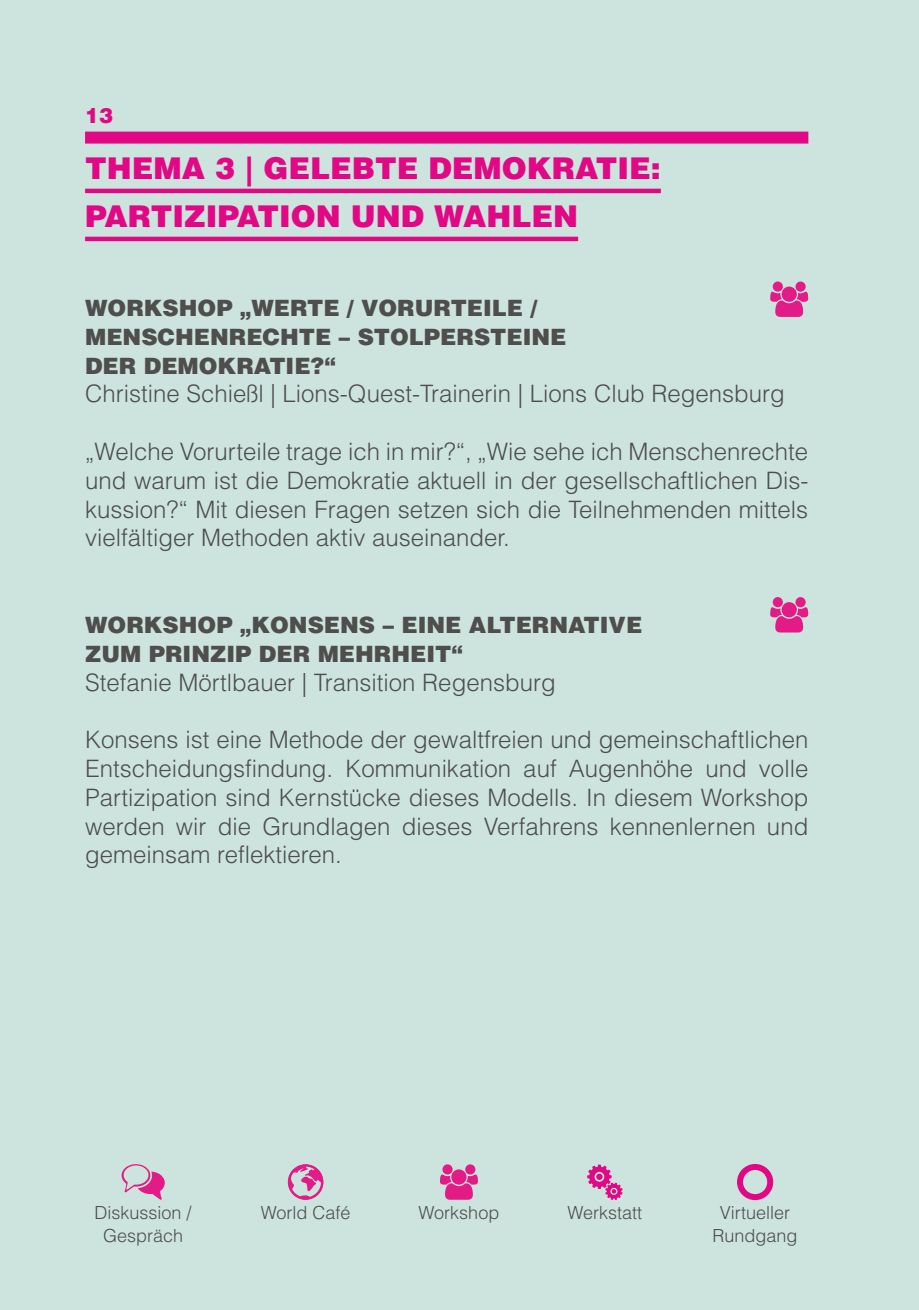
<style>
.page{position:relative;width:919px;height:1310px;background:#fff}
.page>*{position:absolute;margin:0;border:0;box-sizing:border-box;transform-origin:0 0}
.t1{font:900 30px/48px "Helvetica LT Std";color:#e10886}
.t2{font:300 24px/28.8px "Helvetica LT Std";color:#4e4e4d;text-align:justify}
.t3{font:900 22.5px/28.8px "Helvetica LT Std";color:#4e4e4d}
.t4{font:900 21px "Helvetica LT Std";color:#e10886}
.t5{font:300 18px/22.5px "Helvetica LT Std";color:#4e4e4d;text-align:center}
</style>
<div class="page">
<div style="left:0;top:0;width:918px;height:1310px;background:#cde4de"></div>
<hr style="left:85px;top:189px;width:575px;height:4px;background:#e10886">
<hr style="left:85px;top:237px;width:493px;height:4px;background:#e10886">
<svg style="left:770px;top:286px;width:38px;height:31px"></svg>
<div style="left:772px;top:281px;width:10px;height:11px;background:#e31b86;border-radius:50%"></div>
<div style="left:795px;top:281px;width:10px;height:11px;background:#e31b86;border-radius:50%"></div>
<svg style="left:770px;top:602px;width:38px;height:30px"></svg>
<div style="left:772px;top:597px;width:10px;height:10px;background:#e31b86;border-radius:50%"></div>
<div style="left:795px;top:597px;width:10px;height:10px;background:#e31b86;border-radius:50%"></div>
<div style="left:85px;top:132px;width:723px;height:12px;background:#e10886"></div>
<svg style="left:121px;top:1164px;width:44px;height:36px"></svg>
<svg style="left:288px;top:1164px;width:35px;height:35px"></svg>
<svg style="left:440px;top:1169px;width:38px;height:30px"></svg>
<div style="left:442px;top:1164px;width:10px;height:10px;background:#e31b86;border-radius:50%"></div>
<div style="left:465px;top:1164px;width:10px;height:10px;background:#e31b86;border-radius:50%"></div>
<svg style="left:587px;top:1164px;width:35px;height:36px"></svg>
<div style="left:737px;top:1164px;width:36px;height:36px;border:6px solid #e10886;border-radius:50%"></div>
<p class="t4" style="left:85px;top:102px;width:30px">13</p>
<p class="t1" style="left:85px;top:143px;width:577px">THEMA 3 | GELEBTE DEMOKRATIE:<br>PARTIZIPATION UND WAHLEN</p>
<p class="t3" style="left:85px;top:293px;width:483px">WORKSHOP „WERTE / VORURTEILE /<br>MENSCHENRECHTE – STOLPERSTEINE<br>DER DEMOKRATIE?“</p>
<p class="t2" style="left:85px;top:379px;width:701px">Christine Schießl | Lions-Quest-Trainerin | Lions Club Regensburg</p>
<p class="t2" style="left:85px;top:437px;width:724px">„Welche Vorurteile trage ich in mir?“, „Wie sehe ich Menschenrechte und warum ist die Demokratie aktuell in der gesellschaftlichen Dis&shy;kussion?“ Mit diesen Fragen setzen sich die Teilnehmenden mittels vielfältiger Methoden aktiv auseinander.</p>
<p class="t3" style="left:85px;top:610px;width:558px">WORKSHOP „KONSENS – EINE ALTERNATIVE<br>ZUM PRINZIP DER MEHRHEIT“</p>
<p class="t2" style="left:85px;top:667px;width:472px">Stefanie Mörtlbauer | Transition Regensburg</p>
<p class="t2" style="left:85px;top:725px;width:724px">Konsens ist eine Methode der gewaltfreien und gemeinschaftlichen Entscheidungsfindung. Kommunikation auf Augenhöhe und volle Partizipation sind Kernstücke dieses Modells. In diesem Workshop werden wir die Grundlagen dieses Verfahrens kennenlernen und gemeinsam reflektieren.</p>
<p class="t5" style="left:94px;top:1201px;width:99px">Diskussion /<br>Gespräch</p>
<p class="t5" style="left:261px;top:1201px;width:91px">World Café</p>
<p class="t5" style="left:418px;top:1201px;width:82px">Workshop</p>
<p class="t5" style="left:567px;top:1201px;width:76px">Werkstatt</p>
<p class="t5" style="left:712px;top:1201px;width:87px">Virtueller<br>Rundgang</p>
</div>
